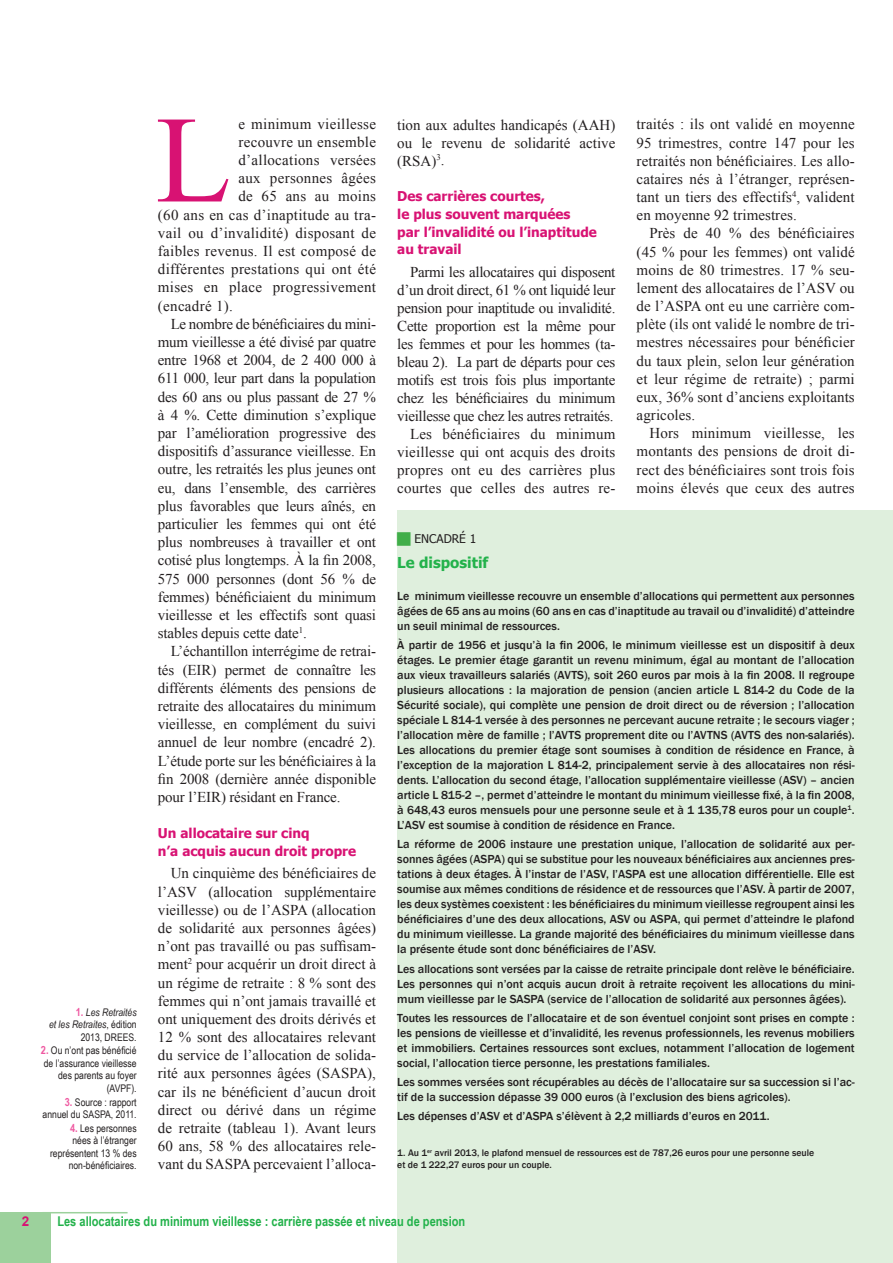
<style>
.page{position:relative;width:893px;height:1263px;background:#fff}
.page>*{position:absolute;margin:0;border:0;box-sizing:border-box;transform-origin:0 0}
.t1{font:123.75px "Times New Roman";color:#d81273}
.t2{font:15px/18.1px "Times New Roman";letter-spacing:-.01em;color:#231f20;text-align:justify}
.t3{font:15px "Times New Roman";letter-spacing:.02em;color:#231f20}
.t4{font:700 15px "Tahoma";color:#23b24b}
.t5{font:700 13.5px/17.7px "Tahoma";color:#d81273}
.t6{font:700 13.5px "Arial Narrow";color:#23b24b}
.t7{font:700 13.5px "Arial";color:#d81273}
.t8{font:500 12px/15px "Franklin Gothic";color:#231f20;text-align:justify}
.t9{font:12px "Tahoma";color:#231f20}
.t10{font:10.5px/12.6px "Arial Narrow";color:#231f20;text-align:right}
.t11{font:italic 10.5px/12.6px "Arial Narrow";color:#231f20;text-align:right}
.t12{font:500 9.75px/12px "Franklin Gothic";color:#231f20}
.s1{font-weight:700;font-style:normal;font-size:11.25px;color:#ef59a1}
.s2{font-style:normal}
.s3{font-weight:700;font-size:11.25px;color:#ef59a1}
</style>
<div class="page">
<div style="left:0;top:1212px;width:51px;height:51px;background:#9cd19c"></div>
<hr style="left:43px;top:1212px;width:85px;height:1px;background:#9cd19c">
<div style="left:397px;top:510px;width:496px;height:753px;background:#dfefdd"></div>
<p class="t11" style="left:49px;top:1005px;width:89px"><span class="s1">1.</span> Les Retraités<br>et les Retraites<span class="s2">, édition<br>2013, DREES.</span></p>
<p class="t10" style="left:41px;top:1044px;width:97px"><span class="s3">2.</span> Ou n’ont pas bénéficié de l’assurance vieillesse des parents au foyer (AVPF).</p>
<p class="t10" style="left:43px;top:1095px;width:96px"><span class="s3">3.</span> Source : rapport annuel du SASPA, 2011.</p>
<p class="t10" style="left:50px;top:1121px;width:88px"><span class="s3">4.</span> Les personnes nées à l’étranger représentent 13 % des non-bénéficiaires.</p>
<h1 class="t1" style="left:155px;top:77px;width:77px">L</h1>
<p class="t3" style="left:238px;top:114px;width:139px">e minimum vieillesse</p>
<p class="t3" style="left:238px;top:132px;width:139px">recouvre un ensemble</p>
<p class="t3" style="left:238px;top:150px;width:139px">d’allocations versées</p>
<p class="t3" style="left:238px;top:168px;width:139px">aux personnes âgées</p>
<p class="t3" style="left:238px;top:186px;width:139px">de 65 ans au moins</p>
<p class="t3" style="left:158px;top:205px;width:220px">(60 ans en cas d’inaptitude au tra-</p>
<p class="t3" style="left:158px;top:223px;width:220px">vail ou d’invalidité) disposant de</p>
<p class="t3" style="left:158px;top:241px;width:220px">faibles revenus. Il est composé de</p>
<p class="t3" style="left:158px;top:259px;width:220px">différentes prestations qui ont été</p>
<p class="t3" style="left:158px;top:277px;width:220px">mises en place progressivement</p>
<p class="t3" style="left:158px;top:296px;width:76px">(encadré 1).</p>
<p class="t2" style="left:171px;top:314px;width:207px">Le nombre de bénéficiaires du mini-</p>
<p class="t2" style="left:158px;top:333px;width:220px">mum vieillesse a été divisé par quatre</p>
<p class="t2" style="left:158px;top:351px;width:220px">entre 1968 et 2004, de 2 400 000 à</p>
<p class="t2" style="left:158px;top:369px;width:220px">611 000, leur part dans la population</p>
<p class="t2" style="left:158px;top:387px;width:220px">des 60 ans ou plus passant de 27 %</p>
<p class="t2" style="left:158px;top:405px;width:220px">à 4 %. Cette diminution s’explique</p>
<p class="t2" style="left:158px;top:424px;width:220px">par l’amélioration progressive des</p>
<p class="t2" style="left:158px;top:442px;width:220px">dispositifs d’assurance vieillesse. En</p>
<p class="t2" style="left:158px;top:460px;width:220px">outre, les retraités les plus jeunes ont</p>
<p class="t2" style="left:158px;top:478px;width:220px">eu, dans l’ensemble, des carrières</p>
<p class="t2" style="left:158px;top:496px;width:220px">plus favorables que leurs aînés, en</p>
<p class="t2" style="left:158px;top:515px;width:220px">particulier les femmes qui ont été</p>
<p class="t2" style="left:158px;top:533px;width:220px">plus nombreuses à travailler et ont</p>
<p class="t2" style="left:158px;top:551px;width:220px">cotisé plus longtemps. À la fin 2008,</p>
<p class="t2" style="left:158px;top:569px;width:220px">575 000 personnes (dont 56 % de</p>
<p class="t2" style="left:158px;top:587px;width:220px">femmes) bénéficiaient du minimum</p>
<p class="t2" style="left:158px;top:606px;width:220px">vieillesse et les effectifs sont quasi</p>
<p class="t2" style="left:158px;top:624px;width:150px">stables depuis cette date<sup>1</sup>.</p>
<p class="t2" style="left:171px;top:642px;width:207px">L’échantillon interrégime de retrai-</p>
<p class="t2" style="left:158px;top:660px;width:220px">tés (EIR) permet de connaître les</p>
<p class="t2" style="left:158px;top:678px;width:220px">différents éléments des pensions de</p>
<p class="t2" style="left:158px;top:697px;width:220px">retraite des allocataires du minimum</p>
<p class="t2" style="left:158px;top:715px;width:220px">vieillesse, en complément du suivi</p>
<p class="t2" style="left:158px;top:733px;width:220px">annuel de leur nombre (encadré 2).</p>
<p class="t2" style="left:158px;top:751px;width:220px">L’étude porte sur les bénéficiaires à la</p>
<p class="t2" style="left:158px;top:769px;width:220px">fin 2008 (dernière année disponible</p>
<p class="t2" style="left:158px;top:787px;width:184px">pour l’EIR) résidant en France.</p>
<p class="t5" style="left:158px;top:823px;width:200px">Un allocataire sur cinq<br>n’a acquis aucun droit propre</p>
<p class="t2" style="left:158px;top:864px;width:220px;text-indent:13px">Un cinquième des bénéficiaires de l’ASV (allocation supplémentaire vieillesse) ou de l’ASPA (allocation de solidarité aux personnes âgées) n’ont pas travaillé ou pas suffisam&shy;ment<sup>2</sup> pour acquérir un droit direct à un régime de retraite : 8 % sont des femmes qui n’ont jamais travaillé et ont uniquement des droits dérivés et 12 % sont des allocataires relevant du service de l’allocation de solida&shy;rité aux personnes âgées (SASPA), car ils ne bénéficient d’aucun droit direct ou dérivé dans un régime de retraite (tableau 1). Avant leurs 60 ans, 58 % des allocataires rele&shy;vant du SASPA percevaient l’alloca-</p>
<p class="t2" style="left:397px;top:115px;width:220px">tion aux adultes handicapés (AAH) ou le revenu de solidarité active (RSA)<sup>3</sup>.</p>
<p class="t5" style="left:397px;top:187px;width:201px">Des carrières courtes,<br>le plus souvent marquées<br>par l’invalidité ou l’inaptitude au travail</p>
<p class="t2" style="left:397px;top:262px;width:220px;text-align:right">Parmi les allocataires qui disposent d’un droit direct, 61 % ont liquidé leur pension pour inaptitude ou invalidité.<br>Cette proportion est la même pour les femmes et pour les hommes (ta&shy;bleau 2). La part de départs pour ces motifs est trois fois plus importante chez les bénéficiaires du minimum vieillesse que chez les autres retraités.<br>Les bénéficiaires du minimum vieillesse qui ont acquis des droits propres ont eu des carrières plus courtes que celles des autres re-</p>
<p class="t2" style="left:637px;top:115px;width:220px">traités : ils ont validé en moyenne 95 trimestres, contre 147 pour les retraités non bénéficiaires. Les allo&shy;cataires nés à l’étranger, représen&shy;tant un tiers des effectifs<sup>4</sup>, valident en moyenne 92 trimestres.</p>
<p class="t2" style="left:637px;top:224px;width:220px;text-indent:13px">Près de 40 % des bénéficiaires (45 % pour les femmes) ont validé moins de 80 trimestres. 17 % seu&shy;lement des allocataires de l’ASV ou de l’ASPA ont eu une carrière com&shy;plète (ils ont validé le nombre de tri&shy;mestres nécessaires pour bénéficier du taux plein, selon leur génération et leur régime de retraite) ; parmi eux, 36% sont d’anciens exploitants agricoles.</p>
<p class="t2" style="left:637px;top:424px;width:220px;text-indent:13px">Hors minimum vieillesse, les montants des pensions de droit di&shy;rect des bénéficiaires sont trois fois moins élevés que ceux des autres</p>
<p class="t9" style="left:415px;top:531px;width:63px">ENCADRÉ 1</p>
<p class="t4" style="left:397px;top:552px;width:93px">Le dispositif</p>
<p class="t8" style="left:397px;top:588px;width:459px">Le minimum vieillesse recouvre un ensemble d’allocations qui permettent aux personnes âgées de 65 ans au moins (60 ans en cas d’inaptitude au travail ou d’invalidité) d’atteindre un seuil minimal de ressources.</p>
<p class="t8" style="left:397px;top:638px;width:459px">À partir de 1956 et jusqu’à la fin 2006, le minimum vieillesse est un dispositif à deux étages. Le premier étage garantit un revenu minimum, égal au montant de l’allocation aux vieux travailleurs salariés (AVTS), soit 260 euros par mois à la fin 2008. Il regroupe plusieurs allocations : la majoration de pension (ancien article L 814-2 du Code de la Sécurité sociale), qui complète une pension de droit direct ou de réversion ; l’allocation spéciale L 814-1 versée à des personnes ne percevant aucune retraite ; le secours viager ; l’allocation mère de famille ; l’AVTS proprement dite ou l’AVTNS (AVTS des non-salariés).<br>Les allocations du premier étage sont soumises à condition de résidence en France, à l’exception de la majoration L 814-2, principalement servie à des allocataires non rési&shy;dents. L’allocation du second étage, l’allocation supplémentaire vieillesse (ASV) – ancien article L 815-2 –, permet d’atteindre le montant du minimum vieillesse fixé, à la fin 2008, à 648,43 euros mensuels pour une personne seule et à 1 135,78 euros pour un couple<sup>1</sup>.<br>L’ASV est soumise à condition de résidence en France.</p>
<p class="t8" style="left:397px;top:837px;width:459px">La réforme de 2006 instaure une prestation unique, l’allocation de solidarité aux per&shy;sonnes âgées (ASPA) qui se substitue pour les nouveaux bénéficiaires aux anciennes pres&shy;tations à deux étages. À l’instar de l’ASV, l’ASPA est une allocation différentielle. Elle est soumise aux mêmes conditions de résidence et de ressources que l’ASV. À partir de 2007, les deux systèmes coexistent : les bénéficiaires du minimum vieillesse regroupent ainsi les bénéficiaires d’une des deux allocations, ASV ou ASPA, qui permet d’atteindre le plafond du minimum vieillesse. La grande majorité des bénéficiaires du minimum vieillesse dans la présente étude sont donc bénéficiaires de l’ASV.</p>
<p class="t8" style="left:397px;top:961px;width:459px">Les allocations sont versées par la caisse de retraite principale dont relève le bénéficiaire.<br>Les personnes qui n’ont acquis aucun droit à retraite reçoivent les allocations du mini&shy;mum vieillesse par le SASPA (service de l’allocation de solidarité aux personnes âgées).</p>
<p class="t8" style="left:397px;top:1010px;width:459px">Toutes les ressources de l’allocataire et de son éventuel conjoint sont prises en compte : les pensions de vieillesse et d’invalidité, les revenus professionnels, les revenus mobiliers et immobiliers. Certaines ressources sont exclues, notamment l’allocation de logement social, l’allocation tierce personne, les prestations familiales.</p>
<p class="t8" style="left:397px;top:1075px;width:459px">Les sommes versées sont récupérables au décès de l’allocataire sur sa succession si l’ac&shy;tif de la succession dépasse 39 000 euros (à l’exclusion des biens agricoles).</p>
<p class="t8" style="left:397px;top:1109px;width:374px">Les dépenses d’ASV et d’ASPA s’élèvent à 2,2 milliards d’euros en 2011.</p>
<p class="t12" style="left:397px;top:1147px;width:419px">1. Au 1<sup>er</sup> avril 2013, le plafond mensuel de ressources est de 787,26 euros pour une personne seule et de 1 222,27 euros pour un couple.</p>
<p class="t7" style="left:22px;top:1212px;width:9px">2</p>
<p class="t6" style="left:57px;top:1211px;width:409px">Les allocataires du minimum vieillesse : carrière passée et niveau de pension</p>
</div>
